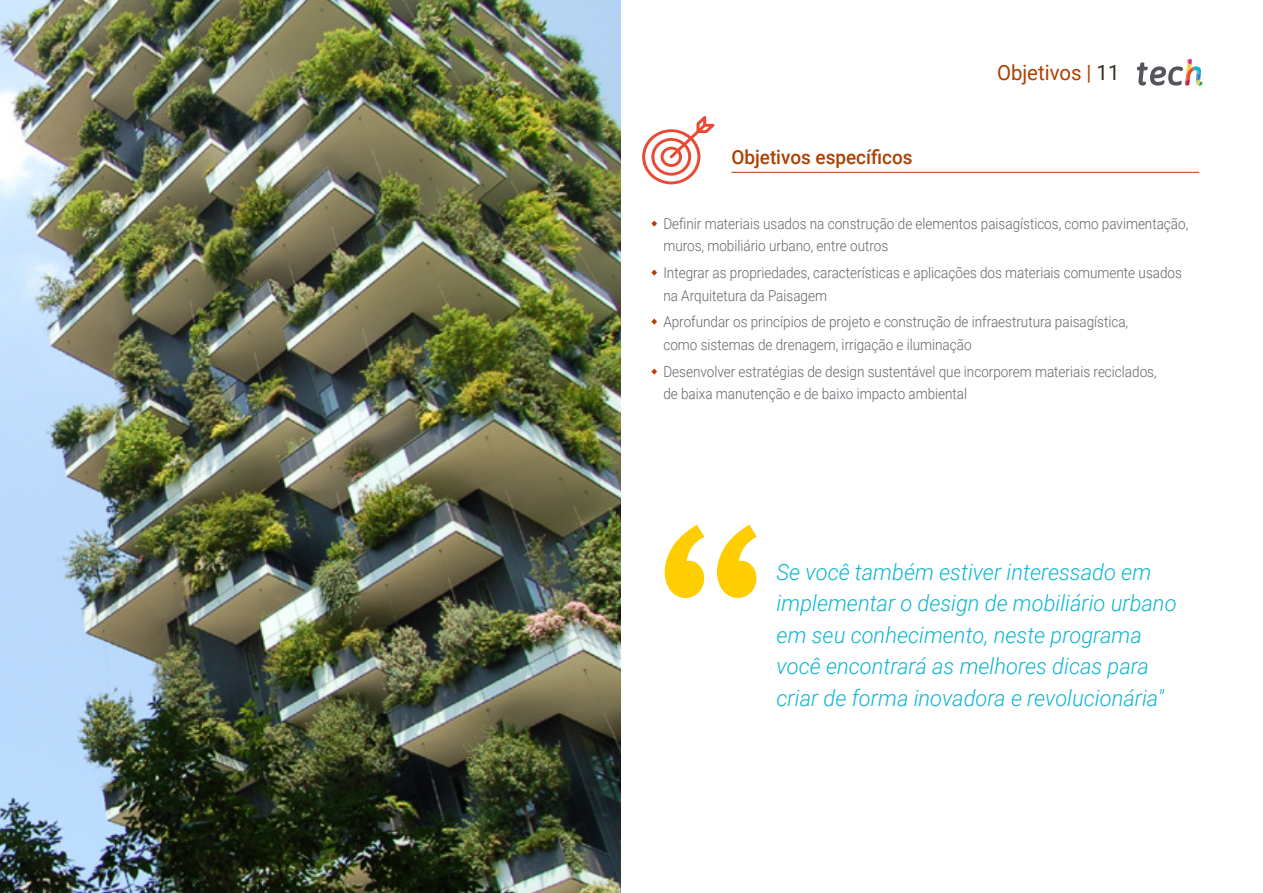
<style>
.page{position:relative;width:1263px;height:893px;background:#fff}
.page>*{position:absolute;margin:0;border:0;box-sizing:border-box;transform-origin:0 0}
.t1{font:italic 300 22.5px/31.5px "Roboto";color:#0fb6cf}
.t2{font:21px "Roboto";color:#ae4000}
.t3{font:500 19.5px "Roboto";color:#ae4000}
.t4{font:300 15px/22.5px "Roboto";color:#61646a;scale:.9 1}
.s1{color:#312e20}
</style>
<div class="page">
<hr style="left:731px;top:172px;width:468px;height:1px;background:#ae4000">
<svg style="left:642px;top:116px;width:72px;height:68px"></svg>
<img style="left:0;top:0;width:621px;height:893px">
<svg style="left:1137px;top:59px;width:65px;height:27px"></svg>
<svg style="left:665px;top:525px;width:92px;height:73px"></svg>
<h3 class="t3" style="left:731px;top:143px;width:183px">Objetivos específicos</h3>
<h2 class="t2" style="left:997px;top:57px;width:124px">Objetivos | <span class="s1">11</span></h2>
<p class="t4" style="left:663px;top:212px;width:585px">Definir materiais usados na construção de elementos paisagísticos, como pavimentação, muros, mobiliário urbano, entre outros</p>
<p class="t4" style="left:663px;top:261px;width:578px">Integrar as propriedades, características e aplicações dos materiais comumente usados na Arquitetura da Paisagem</p>
<p class="t4" style="left:663px;top:310px;width:518px">Aprofundar os princípios de projeto e construção de infraestrutura paisagística, como sistemas de drenagem, irrigação e iluminação</p>
<p class="t4" style="left:663px;top:359px;width:550px">Desenvolver estratégias de design sustentável que incorporem materiais reciclados, de baixa manutenção e de baixo impacto ambiental</p>
<h1 class="t1" style="left:777px;top:555px;width:401px">Se você também estiver interessado em implementar o design de mobiliário urbano em seu conhecimento, neste programa você encontrará as melhores dicas para criar de forma inovadora e revolucionária"</h1>
</div>
